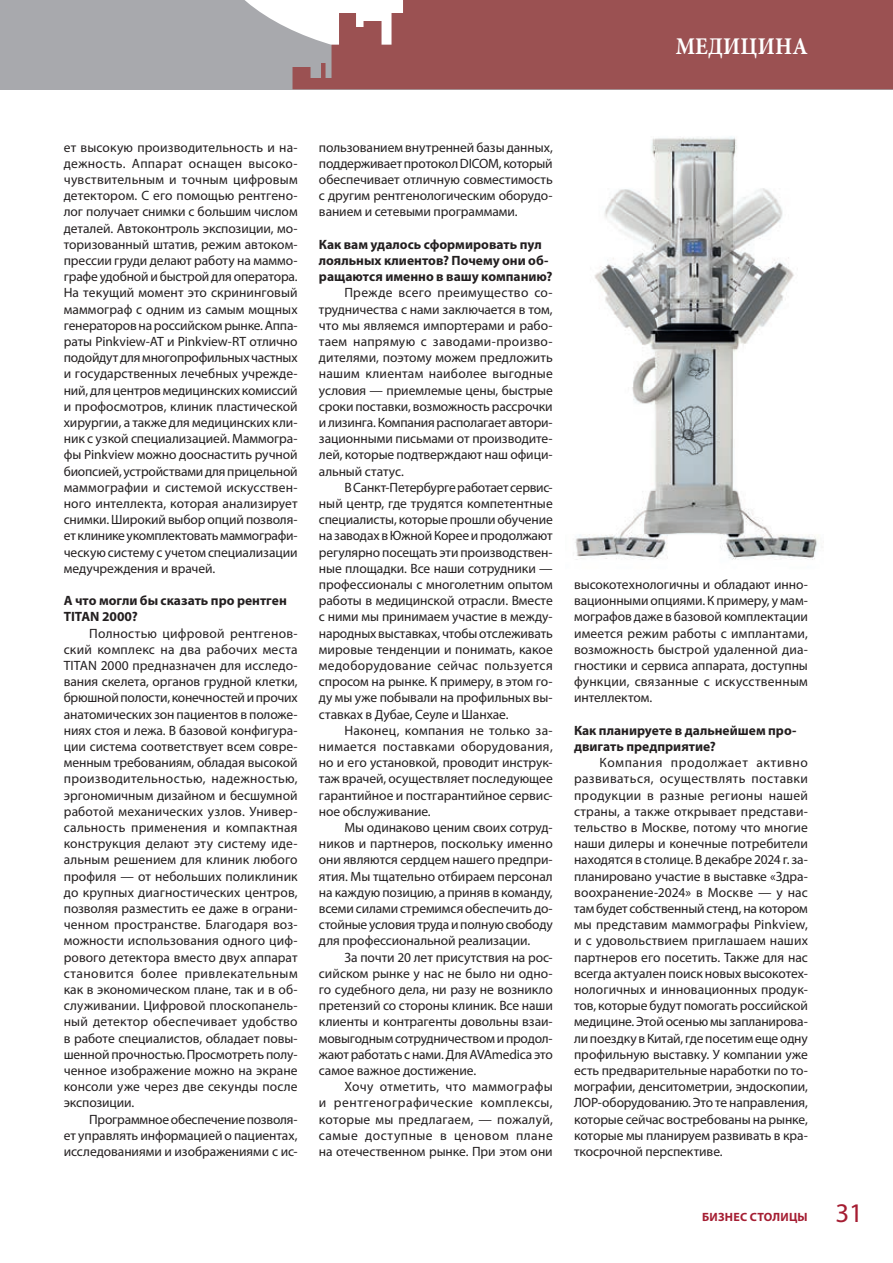
<style>
.page{position:relative;width:893px;height:1263px;background:#fff}
.page>*{position:absolute;margin:0;border:0;box-sizing:border-box;transform-origin:0 0}
.t1{font:27px "Myriad Pro";color:#a51d32}
.t2{font:700 24px "Minion Pro";letter-spacing:.01em;color:#fff;scale:.91 1}
.текст{font:13.5px/16.2px "Myriad Pro";letter-spacing:-.005em;color:#231f20;text-align:justify}
.вопрос{font:700 13.5px/16.2px "Myriad Pro";color:#231f20}
.t3{font:700 12px "Myriad Pro";letter-spacing:.02em;color:#a51d32}
</style>
<div class="page">
<div style="left:0;top:0;width:893px;height:89px;background:#a8a9ad"></div>
<svg style="left:245px;top:0;width:47px;height:30px"></svg>
<svg style="left:292px;top:0;width:601px;height:89px;background:#a15d5e"></svg>
<img style="left:575px;top:136px;width:243px;height:424px">
<p class="t2" style="left:676px;top:29px;width:147px">МЕДИЦИНА</p>
<p class="текст" style="left:64px;top:139px;width:235px">ет высокую производительность и на&shy;дежность. Аппарат оснащен высоко&shy;чувствительным и точным цифровым детектором. С его помощью рентгено&shy;лог получает снимки с большим числом деталей. Автоконтроль экспозиции, мо&shy;торизованный штатив, режим автоком&shy;прессии груди делают работу на маммо&shy;графе удобной и быстрой для оператора.<br>На текущий момент это скрининговый маммограф с одним из самым мощных генераторов на российском рынке. Аппа&shy;раты Pinkview-AT и Pinkview-RT отлично подойдут для многопрофильных частных и государственных лечебных учрежде&shy;ний, для центров медицинских комиссий и профосмотров, клиник пластической хирургии, а также для медицинских кли&shy;ник с узкой специализацией. Маммогра&shy;фы Pinkview можно дооснастить ручной биопсией, устройствами для прицельной маммографии и системой искусствен&shy;ного интеллекта, которая анализирует снимки. Широкий выбор опций позволя&shy;ет клинике укомплектовать маммографи&shy;ческую систему с учетом специализации медучреждения и врачей.</p>
<p class="вопрос" style="left:64px;top:592px;width:225px">А что могли бы сказать про рентген<br>TITAN 2000?</p>
<p class="текст" style="left:64px;top:625px;width:235px;text-indent:26px">Полностью цифровой рентгенов&shy;ский комплекс на два рабочих места TITAN 2000 предназначен для исследо&shy;вания скелета, органов грудной клетки, брюшной полости, конечностей и прочих анатомических зон пациентов в положе&shy;ниях стоя и лежа. В базовой конфигура&shy;ции система соответствует всем совре&shy;менным требованиям, обладая высокой производительностью, надежностью, эргономичным дизайном и бесшумной работой механических узлов. Универ&shy;сальность применения и компактная конструкция делают эту систему иде&shy;альным решением для клиник любого профиля — от небольших поликлиник до крупных диагностических центров, позволяя разместить ее даже в ограни&shy;ченном пространстве. Благодаря воз&shy;можности использования одного циф&shy;рового детектора вместо двух аппарат становится более привлекательным как в экономическом плане, так и в об&shy;служивании. Цифровой плоскопанель&shy;ный детектор обеспечивает удобство в работе специалистов, обладает повы&shy;шенной прочностью. Просмотреть полу&shy;ченное изображение можно на экране консоли уже через две секунды после экспозиции.</p>
<p class="текст" style="left:64px;top:1111px;width:235px;text-indent:26px">Программное обеспечение позволя&shy;ет управлять информацией о пациентах, исследованиями и изображениями с ис-</p>
<p class="текст" style="left:319px;top:139px;width:235px">пользованием внутренней базы данных, поддерживает протокол DICOM, который обеспечивает отличную совместимость с другим рентгенологическим оборудо&shy;ванием и сетевыми программами.</p>
<p class="вопрос" style="left:319px;top:236px;width:235px">Как вам удалось сформировать пул лояльных клиентов? Почему они об&shy;ращаются именно в вашу компанию?</p>
<p class="текст" style="left:319px;top:284px;width:235px;text-indent:26px">Прежде всего преимущество со&shy;трудничества с нами заключается в том, что мы являемся импортерами и рабо&shy;таем напрямую с заводами-произво&shy;дителями, поэтому можем предложить нашим клиентам наиболее выгодные условия — приемлемые цены, быстрые сроки поставки, возможность рассрочки и лизинга. Компания располагает автори&shy;зационными письмами от производите&shy;лей, которые подтверждают наш офици&shy;альный статус.</p>
<p class="текст" style="left:319px;top:479px;width:235px;text-indent:26px">В Санкт-Петербурге работает сервис&shy;ный центр, где трудятся компетентные специалисты, которые прошли обучение на заводах в Южной Корее и продолжают регулярно посещать эти производствен&shy;ные площадки. Все наши сотрудники — профессионалы с многолетним опытом работы в медицинской отрасли. Вместе с ними мы принимаем участие в между&shy;народных выставках, чтобы отслеживать мировые тенденции и понимать, какое медоборудование сейчас пользуется спросом на рынке. К примеру, в этом го&shy;ду мы уже побывали на профильных вы&shy;ставках в Дубае, Сеуле и Шанхае.</p>
<p class="текст" style="left:319px;top:722px;width:235px;text-indent:26px">Наконец, компания не только за&shy;нимается поставками оборудования, но и его установкой, проводит инструк&shy;таж врачей, осуществляет последующее гарантийное и постгарантийное сервис&shy;ное обслуживание.</p>
<p class="текст" style="left:319px;top:819px;width:235px;text-indent:26px">Мы одинаково ценим своих сотруд&shy;ников и партнеров, поскольку именно они являются сердцем нашего предпри&shy;ятия. Мы тщательно отбираем персонал на каждую позицию, а приняв в команду, всеми силами стремимся обеспечить до&shy;стойные условия труда и полную свободу для профессиональной реализации.</p>
<p class="текст" style="left:319px;top:949px;width:235px;text-indent:26px">За почти 20 лет присутствия на рос&shy;сийском рынке у нас не было ни одно&shy;го судебного дела, ни разу не возникло претензий со стороны клиник. Все наши клиенты и контрагенты довольны взаи&shy;мовыгодным сотрудничеством и продол&shy;жают работать с нами. Для AVAmedica это самое важное достижение.</p>
<p class="текст" style="left:319px;top:1078px;width:235px;text-indent:26px">Хочу отметить, что маммографы и рентгенографические комплексы, которые мы предлагаем, — пожалуй, самые доступные в ценовом плане на отечественном рынке. При этом они</p>
<p class="текст" style="left:574px;top:576px;width:235px">высокотехнологичны и обладают инно&shy;вационными опциями. К примеру, у мам&shy;мографов даже в базовой комплектации имеется режим работы с имплантами, возможность быстрой удаленной диа&shy;гностики и сервиса аппарата, доступны функции, связанные с искусственным интеллектом.</p>
<p class="вопрос" style="left:574px;top:722px;width:224px">Как планируете в дальнейшем про&shy;двигать предприятие?</p>
<p class="текст" style="left:574px;top:754px;width:235px;text-indent:26px">Компания продолжает активно развиваться, осуществлять поставки продукции в разные регионы нашей страны, а также открывает представи&shy;тельство в Москве, потому что многие наши дилеры и конечные потребители находятся в столице. В декабре 2024 г. за&shy;планировано участие в выставке «Здра&shy;воохранение-2024» в Москве — у нас там будет собственный стенд, на котором мы представим маммографы Pinkview, и с удовольствием приглашаем наших партнеров его посетить. Также для нас всегда актуален поиск новых высокотех&shy;нологичных и инновационных продук&shy;тов, которые будут помогать российской медицине. Этой осенью мы запланирова&shy;ли поездку в Китай, где посетим еще одну профильную выставку. У компании уже есть предварительные наработки по то&shy;мографии, денситометрии, эндоскопии, ЛОР-оборудованию. Это те направления, которые сейчас востребованы на рынке, которые мы планируем развивать в кра&shy;ткосрочной перспективе.</p>
<p class="t3" style="left:702px;top:1209px;width:107px">БИЗНЕС СТОЛИЦЫ</p>
<h1 class="t1" style="left:835px;top:1196px;width:29px">31</h1>
</div>
